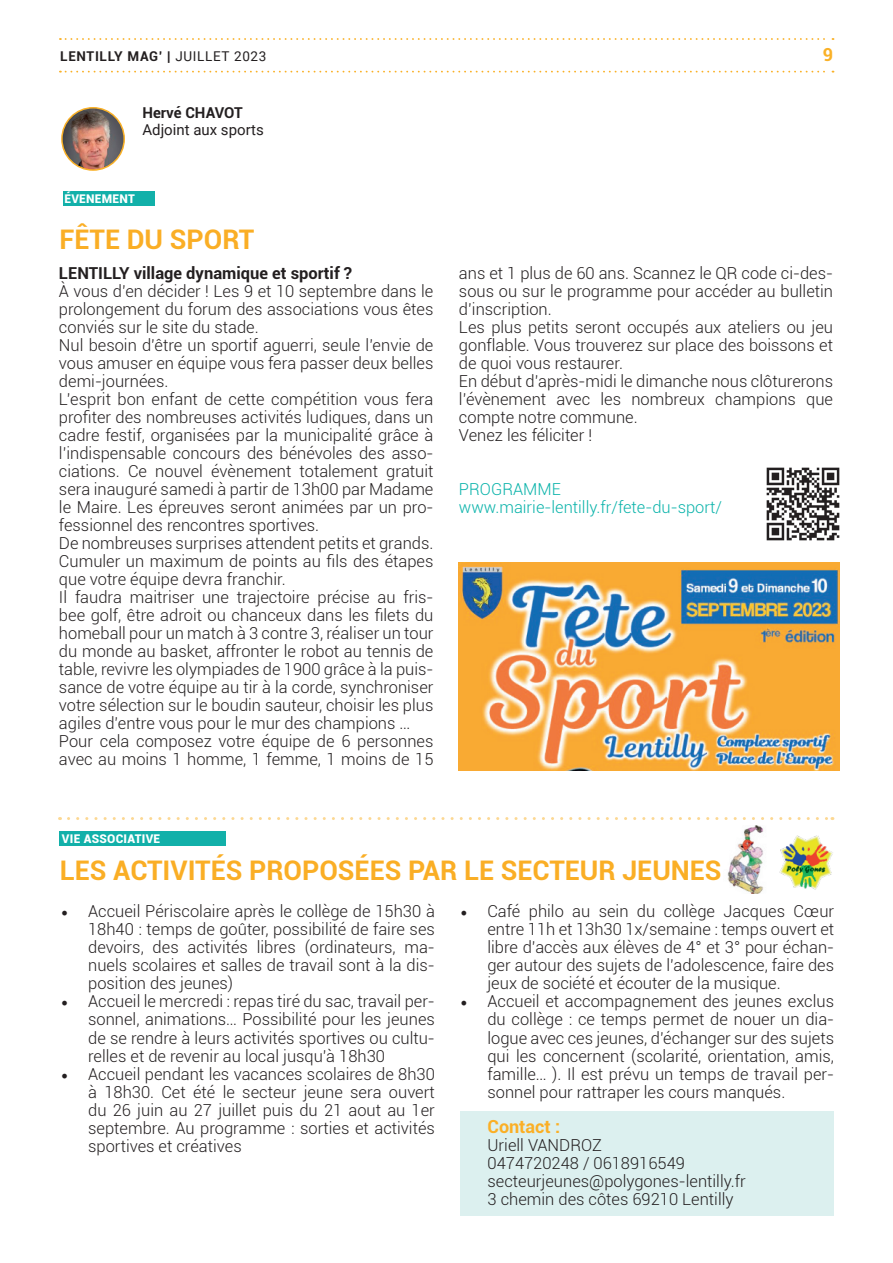
<style>
.page{position:relative;width:893px;height:1263px;background:#fff}
.page>*{position:absolute;margin:0;border:0;box-sizing:border-box;transform-origin:0 0}
.t1{font:700 27px "Roboto";color:#faae25}
.t2{font:700 18px "Roboto";color:#fbaf25}
.t3{font:700 18px "Roboto";color:#fab127}
.t4{font:300 16.5px/18px "Roboto";color:#231f20;text-align:justify}
.t5{font:300 16.5px/18px "Roboto";color:#0ab3aa}
.t6{font:700 16.5px "Roboto";color:#231f20}
.t7{font:15px "Roboto";color:#231f20}
.t8{font:700 15px "Roboto";color:#231f20}
.t9{font:700 13.5px "Roboto";letter-spacing:.05em;color:#231f20}
.t10{font:900 12px "Roboto";letter-spacing:.02em;color:#fff}
.s1{font-weight:400}
.s2{font-family:"Minion Pro";font-weight:400;font-size:18px}
</style>
<div class="page">
<svg style="left:60px;top:38px;width:773px;height:2px"></svg>
<svg style="left:60px;top:71px;width:773px;height:2px"></svg>
<div style="left:63px;top:191px;width:92px;height:15px;background:#12b0a9"></div>
<div style="left:59px;top:831px;width:167px;height:14px;background:#12b0a9"></div>
<img style="left:62px;top:108px;width:62px;height:62px;border-radius:31px">
<div style="left:61px;top:107px;width:64px;height:64px;border:2px solid #fab127;border-radius:50%"></div>
<svg style="left:69px;top:817px;width:764px;height:3px"></svg>
<img style="left:727px;top:825px;width:37px;height:69px">
<img style="left:780px;top:836px;width:53px;height:54px">
<div style="left:460px;top:1112px;width:373px;height:104px;background:#dcf0ef"></div>
<img style="left:459px;top:562px;width:380px;height:208px">
<img style="left:766px;top:467px;width:74px;height:74px">
<p class="t9" style="left:60px;top:46px;width:208px">LENTILLY MAG’ | <span class="s1">JUILLET 2023</span></p>
<p class="t3" style="left:823px;top:41px;width:12px">9</p>
<p class="t8" style="left:142px;top:102px;width:102px">Hervé CHAVOT</p>
<p class="t7" style="left:142px;top:119px;width:123px">Adjoint aux sports</p>
<p class="t10" style="left:64px;top:190px;width:72px">ÉVENEMENT</p>
<p class="t1" style="left:60px;top:220px;width:196px">FÊTE DU SPORT</p>
<p class="t6" style="left:59px;top:262px;width:295px">LENTILLY village dynamique et sportif ?</p>
<p class="t4" style="left:59px;top:282px;width:376px">À vous d’en décider ! Les 9 et 10 septembre dans le prolongement du forum des associations vous êtes conviés sur le site du stade.</p>
<p class="t4" style="left:59px;top:336px;width:376px">Nul besoin d’être un sportif aguerri, seule l’envie de vous amuser en équipe vous fera passer deux belles demi-journées.</p>
<p class="t4" style="left:59px;top:390px;width:376px">L’esprit bon enfant de cette compétition vous fera profiter des nombreuses activités ludiques, dans un cadre festif, organisées par la municipalité grâce à l’indispensable concours des bénévoles des asso&shy;ciations. Ce nouvel évènement totalement gratuit sera inauguré samedi à partir de 13h00 par Madame le Maire. Les épreuves seront animées par un pro&shy;fessionnel des rencontres sportives.</p>
<p class="t4" style="left:59px;top:534px;width:376px">De nombreuses surprises attendent petits et grands.<br>Cumuler un maximum de points au fils des étapes que votre équipe devra franchir.</p>
<p class="t4" style="left:59px;top:588px;width:376px">Il faudra maitriser une trajectoire précise au fris&shy;bee golf, être adroit ou chanceux dans les filets du homeball pour un match à 3 contre 3, réaliser un tour du monde au basket, affronter le robot au tennis de table, revivre les olympiades de 1900 grâce à la puis&shy;sance de votre équipe au tir à la corde, synchroniser votre sélection sur le boudin sauteur, choisir les plus agiles d’entre vous pour le mur des champions …</p>
<p class="t4" style="left:59px;top:732px;width:376px">Pour cela composez votre équipe de 6 personnes avec au moins 1 homme, 1 femme, 1 moins de 15</p>
<p class="t4" style="left:459px;top:264px;width:376px">ans et 1 plus de 60 ans. Scannez le QR code ci-des&shy;sous ou sur le programme pour accéder au bulletin d’inscription.</p>
<p class="t4" style="left:459px;top:318px;width:376px">Les plus petits seront occupés aux ateliers ou jeu gonflable. Vous trouverez sur place des boissons et de quoi vous restaurer.</p>
<p class="t4" style="left:459px;top:372px;width:376px">En début d’après-midi le dimanche nous clôturerons l’évènement avec les nombreux champions que compte notre commune.</p>
<p class="t4" style="left:459px;top:426px;width:135px">Venez les féliciter !</p>
<p class="t5" style="left:459px;top:480px;width:265px">PROGRAMME www.mairie-lentilly.fr/fete-du-sport/</p>
<p class="t10" style="left:62px;top:830px;width:100px">VIE ASSOCIATIVE</p>
<p class="t1" style="left:60px;top:851px;width:663px">LES ACTIVITÉS PROPOSÉES PAR LE SECTEUR JEUNES</p>
<p class="t4" style="left:88px;top:902px;width:348px;text-indent:-27px"><span class="s2">•</span> Accueil Périscolaire après le collège de 15h30 à 18h40 : temps de goûter, possibilité de faire ses devoirs, des activités libres (ordinateurs, ma&shy;nuels scolaires et salles de travail sont à la dis&shy;position des jeunes)</p>
<p class="t4" style="left:88px;top:992px;width:348px;text-indent:-27px"><span class="s2">•</span> Accueil le mercredi : repas tiré du sac, travail per&shy;sonnel, animations… Possibilité pour les jeunes de se rendre à leurs activités sportives ou cultu&shy;relles et de revenir au local jusqu’à 18h30</p>
<p class="t4" style="left:88px;top:1064px;width:348px;text-indent:-27px"><span class="s2">•</span> Accueil pendant les vacances scolaires de 8h30 à 18h30. Cet été le secteur jeune sera ouvert du 26 juin au 27 juillet puis du 21 aout au 1er septembre. Au programme : sorties et activités sportives et créatives</p>
<p class="t4" style="left:487px;top:902px;width:348px;text-indent:-27px"><span class="s2">•</span> Café philo au sein du collège Jacques Cœur entre 11h et 13h30 1x/semaine : temps ouvert et libre d’accès aux élèves de 4° et 3° pour échan&shy;ger autour des sujets de l’adolescence, faire des jeux de société et écouter de la musique.</p>
<p class="t4" style="left:487px;top:992px;width:348px;text-indent:-27px"><span class="s2">•</span> Accueil et accompagnement des jeunes exclus du collège : ce temps permet de nouer un dia&shy;logue avec ces jeunes, d’échanger sur des sujets qui les concernent (scolarité, orientation, amis, famille… ). Il est prévu un temps de travail per&shy;sonnel pour rattraper les cours manqués.</p>
<p class="t2" style="left:488px;top:1114px;width:74px">Contact :</p>
<p class="t4" style="left:488px;top:1136px;width:260px;text-align:left">Uriell VANDROZ<br>0474720248 / 0618916549 secteurjeunes@polygones-lentilly.fr</p>
<p class="t4" style="left:488px;top:1190px;width:248px">3 chemin des côtes 69210 Lentilly</p>
</div>
